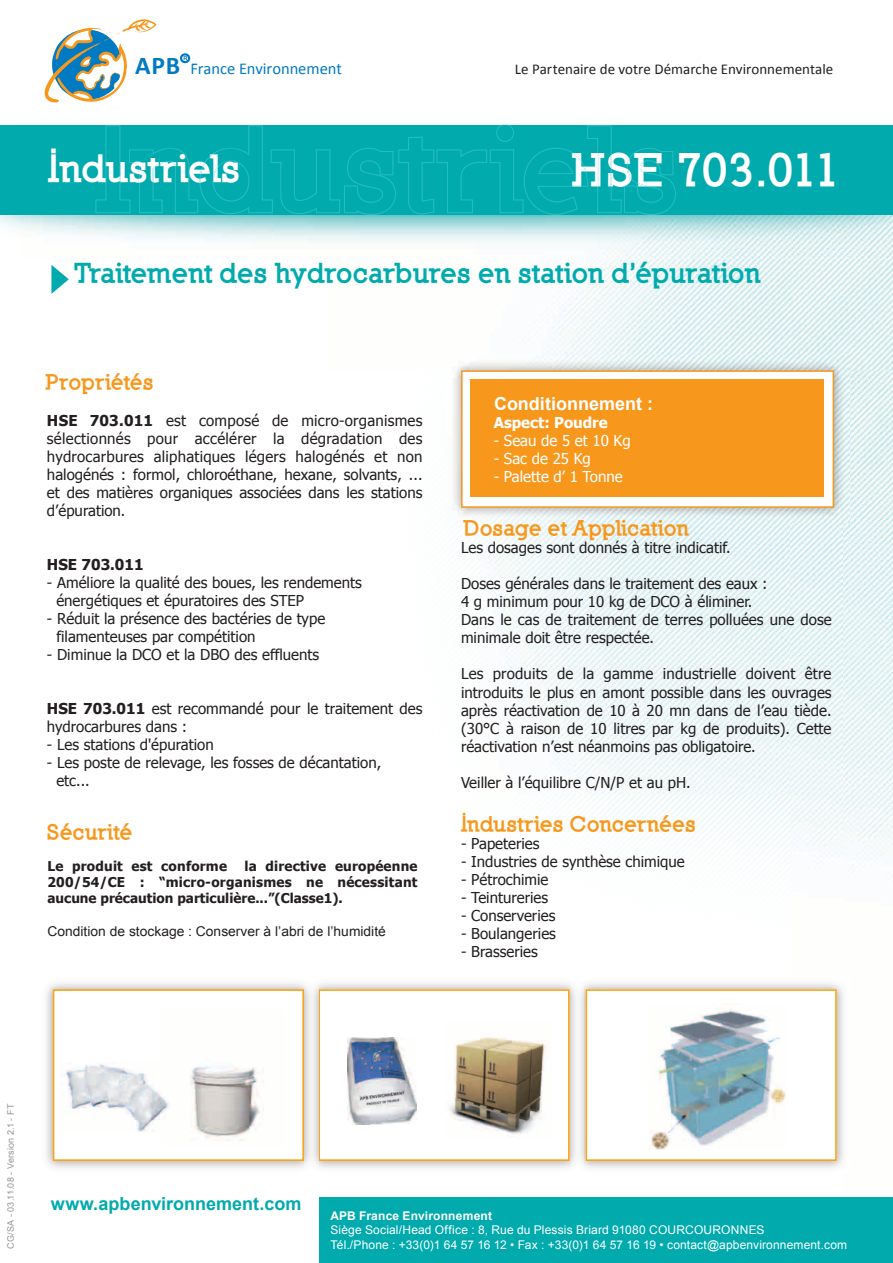
<style>
.page{position:relative;width:893px;height:1263px;background:#fff}
.page>*{position:absolute;margin:0;border:0;box-sizing:border-box;transform-origin:0 0}
.t1{font:900 45px "Nilland";letter-spacing:-.02em;color:#fff}
.t2{font:900 37.5px "Nilland";letter-spacing:.01em;color:#fff}
.t3{font:900 27px "Nilland";letter-spacing:-.005em;color:#00aaad}
.t4{font:900 21px "Nilland";letter-spacing:.005em;color:#f7981d}
.t5{font:700 18px "Arial";color:#00aaad}
.t6{font:700 18px "Arial";color:#fff}
.t7{font:16.5px "Calibri";letter-spacing:-.005em;color:#007ac2}
.t8{font:15px/18px "Tahoma";color:#231f20}
.t9{font:15px "Calibri";color:#231f20}
.t10{font:15px "Tahoma";color:#fff}
.t11{font:700 15px "Tahoma";color:#fff}
.t12{font:700 15px "Tahoma";color:#231f20}
.t13{font:700 13.5px/16.2px "Tahoma";color:#231f20;text-align:justify}
.t14{font:13.5px "Arial";color:#231f20}
.t15{font:12px/14.4px "Arial";letter-spacing:.015em;color:#fff}
.t16{font:700 12px "Arial";letter-spacing:.015em;color:#fff}
.t17{font:9px "Arial";letter-spacing:.02em;color:#939598}
.s1{font-weight:700;font-size:25.65px}
.s2{font-weight:700}
</style>
<div class="page">
<img style="left:523px;top:259px;width:370px;height:112px">
<img style="left:842px;top:371px;width:51px;height:512px">
<img style="left:482px;top:522px;width:360px;height:342px">
<div style="left:319px;top:1197px;width:574px;height:66px;background:#00aaad"></div>
<svg style="left:180px;top:53px;width:10px;height:10px"></svg>
<svg style="left:44px;top:19px;width:113px;height:84px"></svg>
<img style="left:452px;top:356px;width:397px;height:166px">
<svg style="left:461px;top:370px;width:373px;height:138px"></svg>
<div style="left:470px;top:380px;width:354px;height:117px;background:#f7981d"></div>
<svg style="left:51px;top:265px;width:18px;height:29px"></svg>
<img style="left:318px;top:983px;width:254px;height:185px">
<svg style="left:318px;top:989px;width:252px;height:172px"></svg>
<img style="left:46px;top:983px;width:259px;height:185px">
<img style="left:305px;top:986px;width:13px;height:179px">
<svg style="left:53px;top:989px;width:251px;height:172px"></svg>
<svg style="left:585px;top:989px;width:252px;height:172px"></svg>
<img style="left:162px;top:1009px;width:123px;height:136px">
<img style="left:61px;top:1063px;width:111px;height:70px">
<img style="left:0;top:214px;width:893px;height:45px">
<div style="left:0;top:125px;width:893px;height:89px;background:#00aaad"></div>
<svg style="left:95px;top:124px;width:581px;height:91px"></svg>
<img style="left:347px;top:1038px;width:69px;height:86px">
<img style="left:445px;top:1021px;width:106px;height:117px">
<img style="left:649px;top:1004px;width:136px;height:146px">
<p class="t7" style="left:135px;top:59px;width:208px"><span class="s1">APB</span> France Environnement</p>
<p class="t9" style="left:515px;top:60px;width:320px">Le Partenaire de votre Démarche Environnementale</p>
<h2 class="t2" style="left:48px;top:145px;width:194px">Industriels</h2>
<h1 class="t1" style="left:573px;top:141px;width:270px">HSE 703.011</h1>
<h3 class="t3" style="left:75px;top:256px;width:688px">Traitement des hydrocarbures en station d’épuration</h3>
<h3 class="t4" style="left:46px;top:369px;width:109px">Propriétés</h3>
<p class="t8" style="left:47px;top:411px;width:377px;text-align:justify"><span class="s2">HSE 703.011</span> est composé de micro-organismes sélectionnés pour accélérer la dégradation des hydrocarbures aliphatiques légers halogénés et non halogénés : formol, chloroéthane, hexane, solvants, ... et des matières organiques associées dans les stations d’épuration.</p>
<p class="t12" style="left:47px;top:555px;width:98px">HSE 703.011</p>
<p class="t8" style="left:56px;top:573px;width:307px;text-indent:-9px">- Améliore la qualité des boues, les rendements énergétiques et épuratoires des STEP</p>
<p class="t8" style="left:56px;top:609px;width:270px;text-indent:-9px">- Réduit la présence des bactéries de type filamenteuses par compétition</p>
<p class="t8" style="left:47px;top:645px;width:274px">- Diminue la DCO et la DBO des effluents</p>
<p class="t8" style="left:47px;top:699px;width:377px"><span class="s2">HSE 703.011</span> est recommandé pour le traitement des hydrocarbures dans :</p>
<p class="t8" style="left:47px;top:735px;width:168px">- Les stations d'épuration</p>
<p class="t8" style="left:56px;top:753px;width:326px;text-indent:-9px">- Les poste de relevage, les fosses de décantation, etc...</p>
<h3 class="t4" style="left:47px;top:818px;width:87px">Sécurité</h3>
<p class="t13" style="left:47px;top:857px;width:181px">Le produit est conforme</p>
<p class="t13" style="left:47px;top:857px;width:372px;text-indent:197px">la directive européenne 200/54/CE : “micro-organismes ne nécessitant aucune précaution particulière...”(Classe1).</p>
<p class="t14" style="left:47px;top:922px;width:340px">Condition de stockage : Conserver à l’abri de l’humidité</p>
<p class="t6" style="left:494px;top:391px;width:161px">Conditionnement :</p>
<p class="t11" style="left:494px;top:413px;width:115px">Aspect: Poudre</p>
<p class="t10" style="left:494px;top:431px;width:138px">- Seau de 5 et 10 Kg</p>
<p class="t10" style="left:494px;top:449px;width:99px">- Sac de 25 Kg</p>
<p class="t10" style="left:494px;top:467px;width:130px">- Palette d’ 1 Tonne</p>
<h3 class="t4" style="left:464px;top:515px;width:227px">Dosage et Application</h3>
<p class="t8" style="left:461px;top:538px;width:271px">Les dosages sont donnés à titre indicatif.</p>
<p class="t8" style="left:461px;top:574px;width:372px">Doses générales dans le traitement des eaux :<br>4 g minimum pour 10 kg de DCO à éliminer.<br>Dans le cas de traitement de terres polluées une dose minimale doit être respectée.</p>
<p class="t8" style="left:461px;top:664px;width:372px;text-align:justify">Les produits de la gamme industrielle doivent être introduits le plus en amont possible dans les ouvrages après réactivation de 10 à 20 mn dans de l’eau tiède. (30°C à raison de 10 litres par kg de produits). Cette réactivation n’est néanmoins pas obligatoire.</p>
<p class="t8" style="left:461px;top:772px;width:231px">Veiller à l’équilibre C/N/P et au pH.</p>
<h3 class="t4" style="left:461px;top:810px;width:237px">Industries Concernées</h3>
<p class="t8" style="left:461px;top:834px;width:80px">- Papeteries</p>
<p class="t8" style="left:461px;top:852px;width:225px">- Industries de synthèse chimique</p>
<p class="t8" style="left:461px;top:870px;width:89px">- Pétrochimie</p>
<p class="t8" style="left:461px;top:888px;width:89px">- Teintureries</p>
<p class="t8" style="left:461px;top:906px;width:96px">- Conserveries</p>
<p class="t8" style="left:461px;top:924px;width:96px">- Boulangeries</p>
<p class="t8" style="left:461px;top:942px;width:78px">- Brasseries</p>
<p class="t17" style="left:5px;top:1249px;width:146px;rotate:-90deg">CG/SA - 03.11.08 - Version 2.1 - FT</p>
<p class="t5" style="left:51px;top:1191px;width:252px">www.apbenvironnement.com</p>
<p class="t16" style="left:330px;top:1208px;width:163px">APB France Environnement</p>
<p class="t15" style="left:330px;top:1223px;width:518px">Siège Social/Head Office : 8, Rue du Plessis Briard 91080 COURCOURONNES<br>Tél./Phone : +33(0)1 64 57 16 12 • Fax : +33(0)1 64 57 16 19 • contact@apbenvironnement.com</p>
</div>
